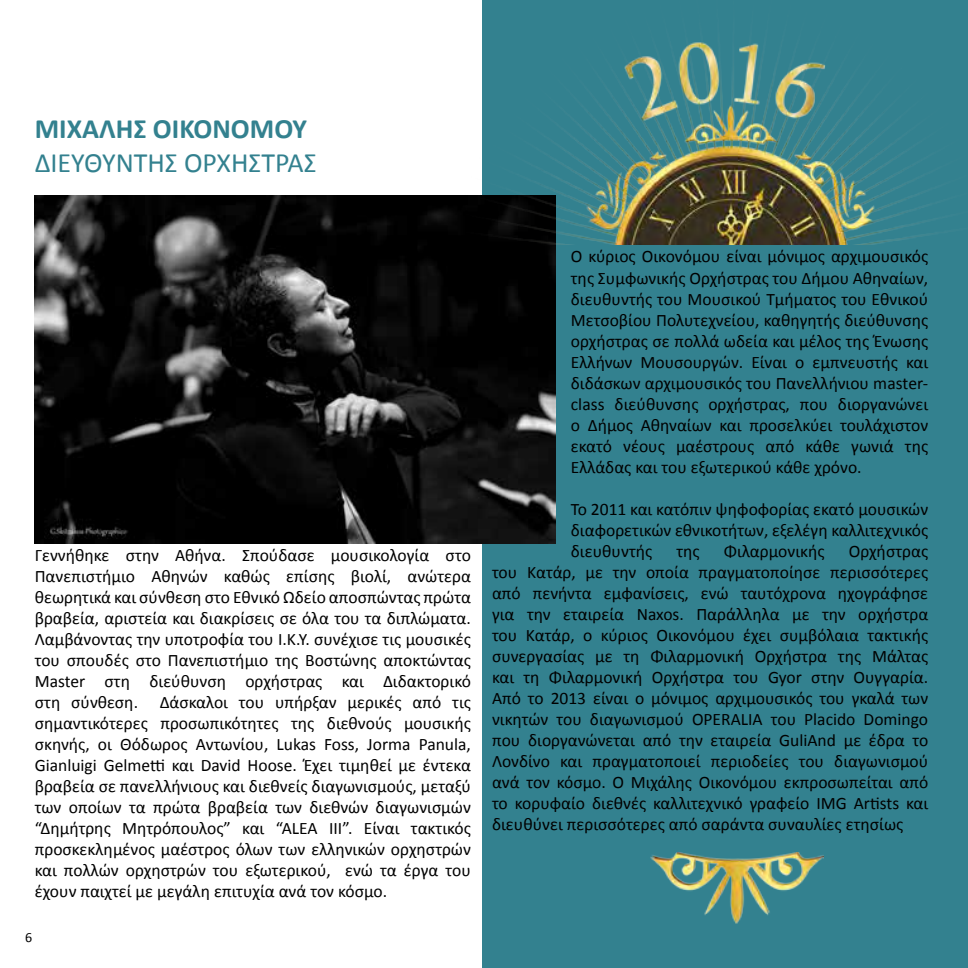
<style>
.page{position:relative;width:968px;height:968px;background:#fff}
.page>*{position:absolute;margin:0;border:0;box-sizing:border-box;transform-origin:0 0}
.t1{font:28px "Calibri";color:#33818f}
.t2{font:700 28px "Calibri";color:#33818f}
.t3{font:17.5px/21px "Calibri";color:#000;text-align:justify}
.t4{font:14px "Calibri";color:#000}
</style>
<div class="page">
<div style="left:482px;top:0;width:485px;height:967px;background:#33818f"></div>
<img style="left:35px;top:196px;width:521px;height:347px">
<img style="left:651px;top:852px;width:172px;height:71px">
<img style="left:415px;top:42px;width:523px;height:203px">
<h1 class="t2" style="left:35px;top:109px;width:274px">ΜΙΧΑΛΗΣ ΟΙΚΟΝΟΜΟΥ</h1>
<h1 class="t1" style="left:35px;top:143px;width:283px">ΔΙΕΥΘΥΝΤΗΣ ΟΡΧΗΣΤΡΑΣ</h1>
<p class="t3" style="left:35px;top:544px;width:437px">Γεννήθηκε στην Αθήνα. Σπούδασε μουσικολογία στο Πανεπιστήμιο Αθηνών καθώς επίσης βιολί, ανώτερα θεωρητικά και σύνθεση στο Εθνικό Ωδείο αποσπώντας πρώτα βραβεία, αριστεία και διακρίσεις σε όλα του τα διπλώματα.<br>Λαμβάνοντας την υποτροφία του Ι.Κ.Υ. συνέχισε τις μουσικές του σπουδές στο Πανεπιστήμιο της Βοστώνης αποκτώντας Master στη διεύθυνση ορχήστρας και Διδακτορικό στη σύνθεση. Δάσκαλοι του υπήρξαν μερικές από τις σημαντικότερες προσωπικότητες της διεθνούς μουσικής σκηνής, οι Θόδωρος Αντωνίου, Lukas Foss, Jorma Panula, Gianluigi Gelmetti και David Hoose. Έχει τιμηθεί με έντεκα βραβεία σε πανελλήνιους και διεθνείς διαγωνισμούς, μεταξύ των οποίων τα πρώτα βραβεία των διεθνών διαγωνισμών “Δημήτρης Μητρόπουλος” και “ALEA III”. Είναι τακτικός προσκεκλημένος μαέστρος όλων των ελληνικών ορχηστρών και πολλών ορχηστρών του εξωτερικού, ενώ τα έργα του έχουν παιχτεί με μεγάλη επιτυχία ανά τον κόσμο.</p>
<p class="t4" style="left:25px;top:927px;width:9px">6</p>
<p class="t3" style="left:570px;top:246px;width:359px">Ο κύριος Οικονόμου είναι μόνιμος αρχιμουσικός της Συμφωνικής Ορχήστρας του Δήμου Αθηναίων, διευθυντής του Μουσικού Τμήματος του Εθνικού Μετσοβίου Πολυτεχνείου, καθηγητής διεύθυνσης ορχήστρας σε πολλά ωδεία και μέλος της Ένωσης Ελλήνων Μουσουργών. Είναι ο εμπνευστής και διδάσκων αρχιμουσικός του Πανελλήνιου master&shy;class διεύθυνσης ορχήστρας, που διοργανώνει ο Δήμος Αθηναίων και προσελκύει τουλάχιστον εκατό νέους μαέστρους από κάθε γωνιά της Ελλάδας και του εξωτερικού κάθε χρόνο.</p>
<p class="t3" style="left:570px;top:498px;width:359px">Το 2011 και κατόπιν ψηφοφορίας εκατό μουσικών διαφορετικών εθνικοτήτων, εξελέγη καλλιτεχνικός διευθυντής</p>
<p class="t3" style="left:492px;top:540px;width:437px;text-indent:356px">Ορχήστρας του Κατάρ, με την οποία πραγματοποίησε περισσότερες από πενήντα εμφανίσεις, ενώ ταυτόχρονα ηχογράφησε για την εταιρεία Naxos. Παράλληλα με την ορχήστρα του Κατάρ, ο κύριος Οικονόμου έχει συμβόλαια τακτικής συνεργασίας με τη Φιλαρμονική Ορχήστρα της Μάλτας και τη Φιλαρμονική Ορχήστρα του Gyor στην Ουγγαρία.<br>Από το 2013 είναι ο μόνιμος αρχιμουσικός του γκαλά των νικητών του διαγωνισμού OPERALIA του Placido Domingo που διοργανώνεται από την εταιρεία GuliΑnd με έδρα το Λονδίνο και πραγματοποιεί περιοδείες του διαγωνισμού ανά τον κόσμο. Ο Μιχάλης Οικονόμου εκπροσωπείται από το κορυφαίο διεθνές καλλιτεχνικό γραφείο IMG Artists και διευθύνει περισσότερες από σαράντα συναυλίες ετησίως</p>
<p class="t3" style="left:676px;top:540px;width:25px">της</p>
<p class="t3" style="left:723px;top:540px;width:102px">Φιλαρμονικής</p>
</div>
